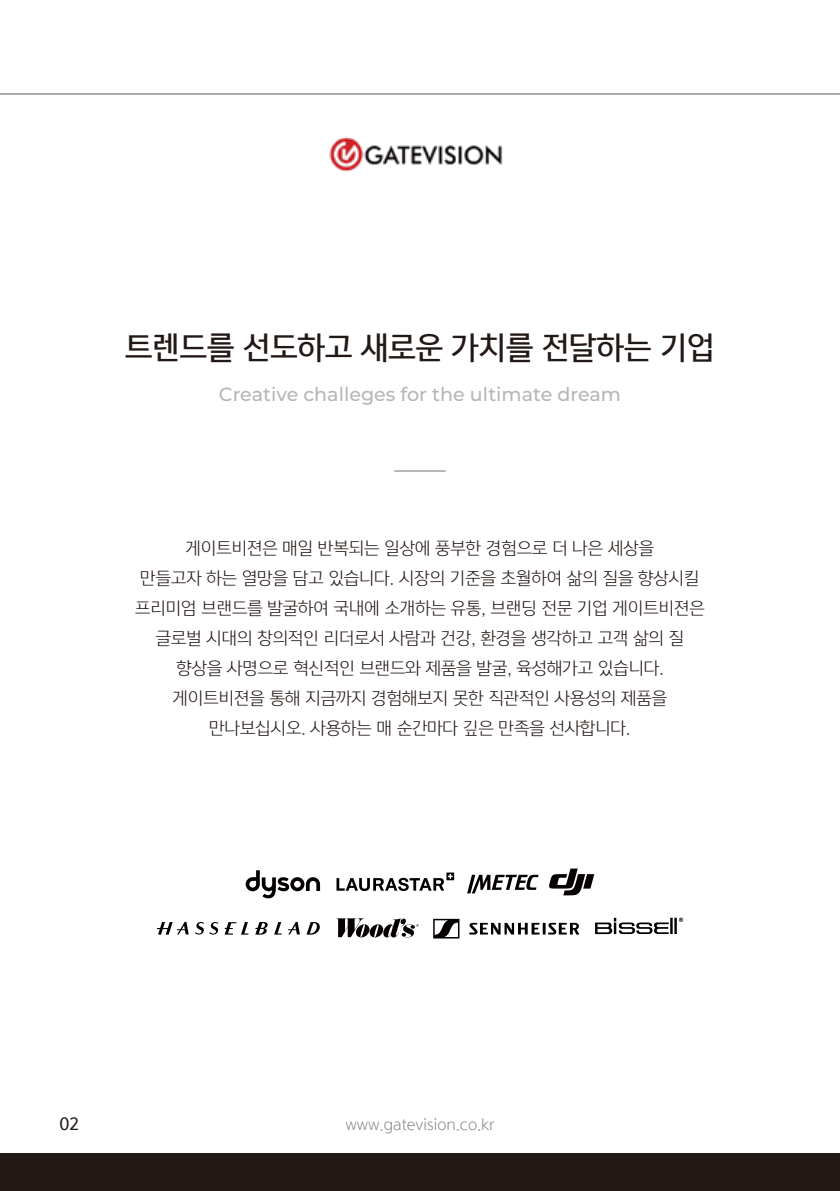
<style>
.page{position:relative;width:840px;height:1191px;background:#fff}
.page>*{position:absolute;margin:0;border:0;box-sizing:border-box;transform-origin:0 0}
.t1{font:29.6px "Yoon Gothic Pro 760";color:#221815;scale:.96 1}
.t2{font:500 19px "Montserrat";color:#b5b6b6}
.t3{font:17px/30px "Yoon Gothic Pro 730";color:#221815;text-align:center}
.t4{font:16px "Yoon Gothic Pro 730";color:#888}
.t5{font:16px "Yoon Gothic Pro 760";color:#221815}
</style>
<div class="page">
<hr style="left:0;top:93px;width:839px;height:1px;background:#aaa">
<img style="left:329px;top:137px;width:174px;height:35px">
<hr style="left:394px;top:470px;width:51px;height:2px;background:#b5b6b6">
<svg style="left:336px;top:872px;width:118px;height:19px"></svg>
<svg style="left:245px;top:870px;width:75px;height:29px"></svg>
<svg style="left:549px;top:868px;width:45px;height:27px"></svg>
<svg style="left:467px;top:874px;width:71px;height:19px"></svg>
<svg style="left:433px;top:918px;width:146px;height:20px"></svg>
<svg style="left:335px;top:918px;width:83px;height:19px"></svg>
<hr style="left:669px;top:917px;width:3px;height:17px;background:#040000">
<svg style="left:674px;top:917px;width:8px;height:17px"></svg>
<svg style="left:595px;top:918px;width:73px;height:16px"></svg>
<svg style="left:157px;top:921px;width:163px;height:14px"></svg>
<div style="left:0;top:1152px;width:839px;height:39px;background:#221815"></div>
<h1 class="t1" style="left:125px;top:328px;width:615px">트렌드를 선도하고 새로운 가치를 전달하는 기업</h1>
<p class="t2" style="left:219px;top:381px;width:403px">Creative challeges for the ultimate dream</p>
<p class="t3" style="left:135px;top:533px;width:570px">게이트비젼은 매일 반복되는 일상에 풍부한 경험으로 더 나은 세상을<br>만들고자 하는 열망을 담고 있습니다. 시장의 기준을 초월하여 삶의 질을 향상시킬 프리미엄 브랜드를 발굴하여 국내에 소개하는 유통, 브랜딩 전문 기업 게이트비젼은 글로벌 시대의 창의적인 리더로서 사람과 건강, 환경을 생각하고 고객 삶의 질 향상을 사명으로 혁신적인 브랜드와 제품을 발굴, 육성해가고 있습니다. 게이트비젼을 통해 지금까지 경험해보지 못한 직관적인 사용성의 제품을 만나보십시오. 사용하는 매 순간마다 깊은 만족을 선사합니다.</p>
<p class="t5" style="left:59px;top:1113px;width:21px">02</p>
<p class="t4" style="left:345px;top:1114px;width:151px">www.gatevision.co.kr</p>
</div>
